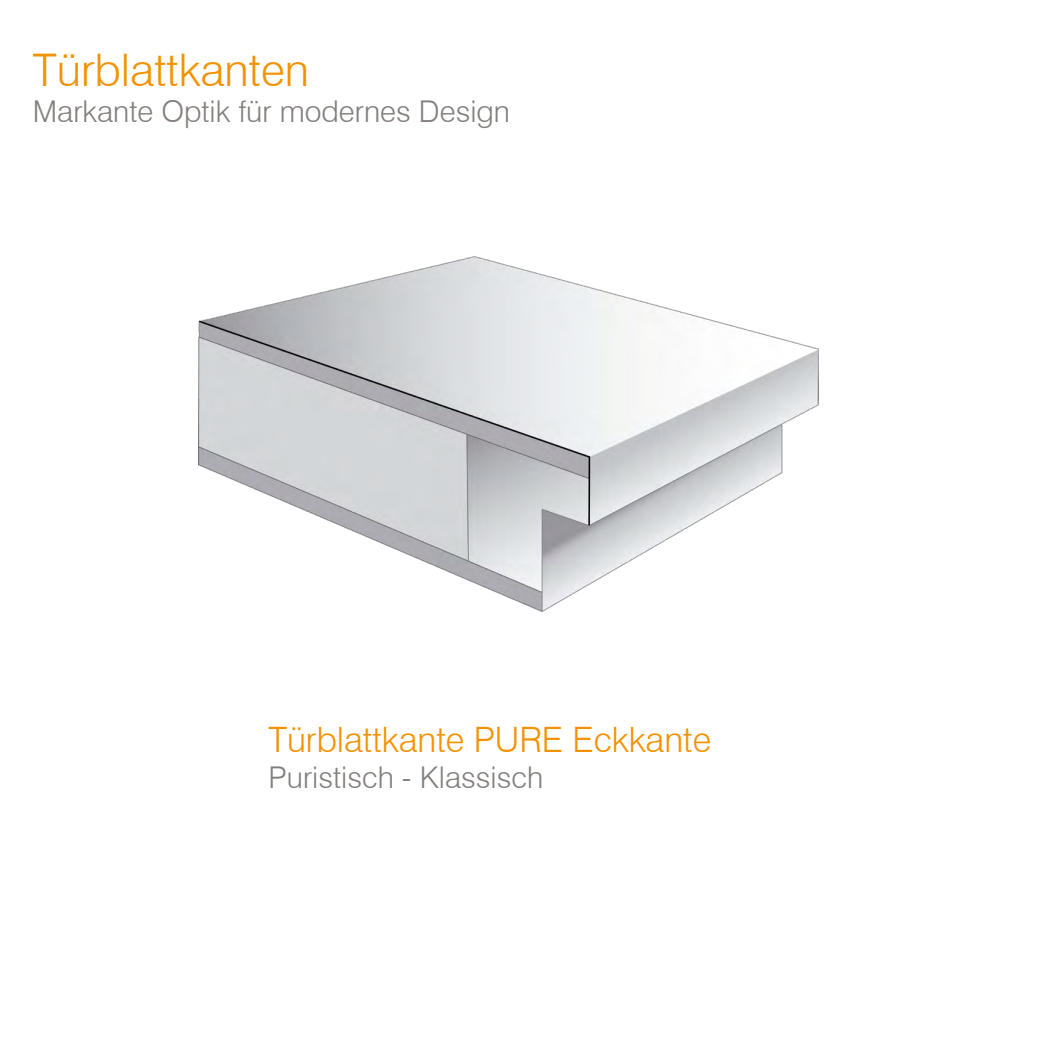
<style>
.page{position:relative;width:1049px;height:1049px;background:#fff}
.page>*{position:absolute;margin:0;border:0;box-sizing:border-box;transform-origin:0 0}
.t1{font:300 45px "Swiss 721 BT";color:#f39200}
.t2{font:300 35px "Swiss 721 BT";color:#f39200}
.t3{font:300 30px "Swiss 721 BT";color:#827e7c}
</style>
<div class="page">
<img style="left:199px;top:257px;width:619px;height:354px">
<h1 class="t1" style="left:33px;top:42px;width:278px">Türblattkanten</h1>
<p class="t3" style="left:33px;top:93px;width:479px">Markante Optik für modernes Design</p>
<p class="t2" style="left:268px;top:718px;width:444px">Türblattkante PURE Eckkante</p>
<p class="t3" style="left:268px;top:759px;width:276px">Puristisch - Klassisch</p>
</div>
